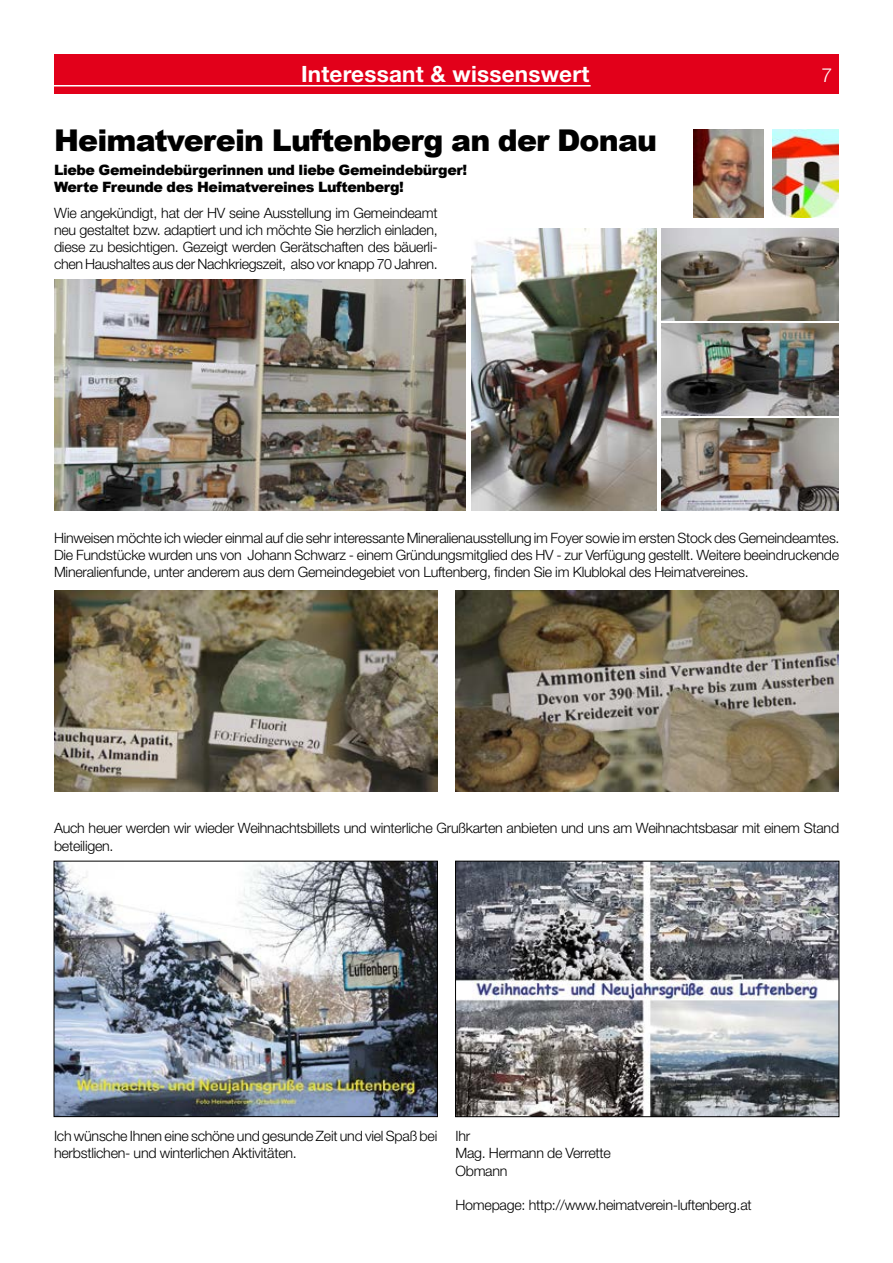
<style>
.page{position:relative;width:893px;height:1263px;background:#fff}
.page>*{position:absolute;margin:0;border:0;box-sizing:border-box;transform-origin:0 0}
.t1{font:900 30px "Arial";letter-spacing:-.025em;color:#000}
.t2{font:700 22.5px "Helvetica Neue LT Std";letter-spacing:.01em;color:#fff}
.t3{font:300 19.5px "Helvetica Neue LT Std";color:#fff}
.t4{font:300 14.25px/17.1px "Helvetica Neue LT Std";letter-spacing:-.015em;color:#000}
.t5{font:900 14.25px/17.1px "Arial";letter-spacing:-.025em;color:#000}
</style>
<div class="page">
<div style="left:54px;top:54px;width:785px;height:40px;background:#e2001a"></div>
<hr style="left:54px;top:85px;width:537px;height:1px;background:#fff">
<img style="left:773px;top:130px;width:66px;height:87px">
<img style="left:693px;top:130px;width:70px;height:87px">
<img style="left:471px;top:229px;width:186px;height:281px">
<img style="left:54px;top:279px;width:412px;height:231px">
<img style="left:662px;top:229px;width:177px;height:91px">
<img style="left:662px;top:324px;width:177px;height:91px">
<img style="left:662px;top:419px;width:177px;height:91px">
<img style="left:54px;top:591px;width:383px;height:200px">
<img style="left:456px;top:591px;width:383px;height:200px">
<img style="left:56px;top:863px;width:380px;height:252px">
<div style="left:54px;top:861px;width:384px;height:256px;border:1px solid #000"></div>
<img style="left:457px;top:863px;width:380px;height:252px">
<div style="left:455px;top:861px;width:384px;height:256px;border:1px solid #000"></div>
<h2 class="t2" style="left:301px;top:60px;width:290px">Interessant &amp; wissenswert</h2>
<h3 class="t3" style="left:821px;top:63px;width:12px">7</h3>
<h1 class="t1" style="left:54px;top:119px;width:605px">Heimatverein Luftenberg an der Donau</h1>
<p class="t5" style="left:54px;top:161px;width:415px">Liebe Gemeindebürgerinnen und liebe Gemeindebürger!<br>Werte Freunde des Heimatvereines Luftenberg!</p>
<p class="t4" style="left:54px;top:204px;width:385px;text-align:justify">Wie angekündigt, hat der HV seine Ausstellung im Gemeindeamt neu gestaltet bzw. adaptiert und ich möchte Sie herzlich einladen, diese zu besichtigen. Gezeigt werden Gerätschaften des bäuerli&shy;chen Haushaltes aus der Nachkriegszeit, also vor knapp 70 Jahren.</p>
<p class="t4" style="left:54px;top:529px;width:787px;text-align:justify">Hinweisen möchte ich wieder einmal auf die sehr interessante Mineralienausstellung im Foyer sowie im ersten Stock des Gemeindeamtes.<br>Die Fundstücke wurden uns von Johann Schwarz - einem Gründungsmitglied des HV - zur Verfügung gestellt. Weitere beeindruckende Mineralienfunde, unter anderem aus dem Gemeindegebiet von Luftenberg, finden Sie im Klublokal des Heimatvereines.</p>
<p class="t4" style="left:54px;top:819px;width:787px">Auch heuer werden wir wieder Weihnachtsbillets und winterliche Grußkarten anbieten und uns am Weihnachtsbasar mit einem Stand beteiligen.</p>
<p class="t4" style="left:54px;top:1127px;width:385px">Ich wünsche Ihnen eine schöne und gesunde Zeit und viel Spaß bei herbstlichen- und winterlichen Aktivitäten.</p>
<p class="t4" style="left:455px;top:1127px;width:157px">Ihr<br>Mag. Hermann de Verrette<br>Obmann</p>
<p class="t4" style="left:455px;top:1196px;width:298px">Homepage: http://www.heimatverein-luftenberg.at</p>
</div>
